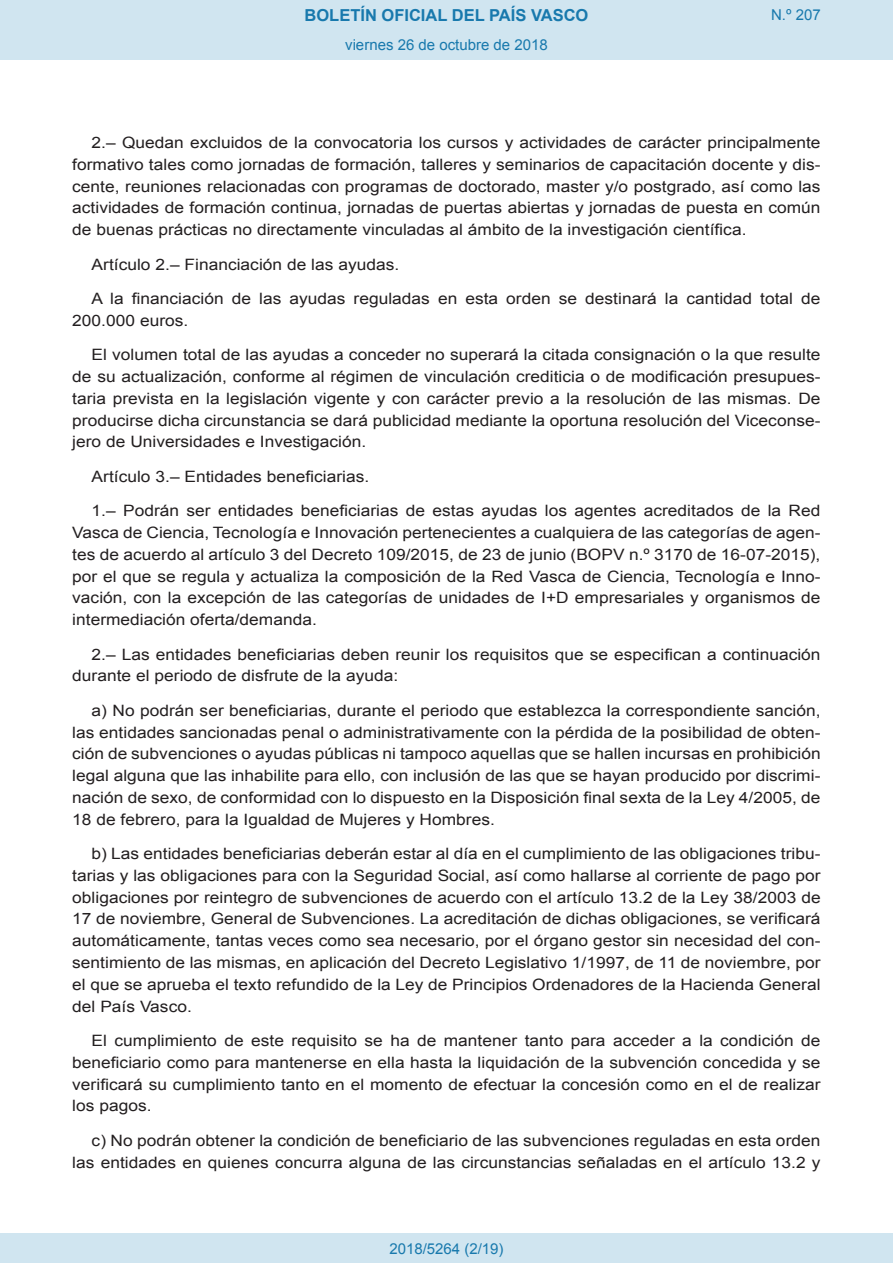
<style>
.page{position:relative;width:893px;height:1263px;background:#fff}
.page>*{position:absolute;margin:0;border:0;box-sizing:border-box;transform-origin:0 0}
.t1{font:700 16.5px "Arial";color:#1879ad}
.BOPVDetalle{font:15.6px/21.8px "Arial";color:#231f20;text-align:justify;scale:1.11 1}
.Paginacion_Centro{font:15px "Arial";color:#1879ad}
</style>
<div class="page">
<div style="left:0;top:0;width:893px;height:60px;background:#d0e5f0"></div>
<div style="left:0;top:1233px;width:893px;height:30px;background:#d0e5f0"></div>
<p class="t1" style="left:305px;top:4px;width:285px">BOLETÍN OFICIAL DEL PAÍS VASCO</p>
<p class="Paginacion_Centro" style="left:345px;top:35px;width:204px">viernes 26 de octubre de 2018</p>
<p class="Paginacion_Centro" style="left:771px;top:5px;width:51px">N.º 207</p>
<p class="BOPVDetalle" style="left:72px;top:132px;width:676px;text-indent:19px">2.– Quedan excluidos de la convocatoria los cursos y actividades de carácter principalmente formativo tales como jornadas de formación, talleres y seminarios de capacitación docente y dis&shy;cente, reuniones relacionadas con programas de doctorado, master y/o postgrado, así como las actividades de formación continua, jornadas de puertas abiertas y jornadas de puesta en común de buenas prácticas no directamente vinculadas al ámbito de la investigación científica.</p>
<p class="BOPVDetalle" style="left:92px;top:253px;width:279px">Artículo 2.– Financiación de las ayudas.</p>
<p class="BOPVDetalle" style="left:72px;top:288px;width:676px;text-indent:19px">A la financiación de las ayudas reguladas en esta orden se destinará la cantidad total de<br>200.000 euros.</p>
<p class="BOPVDetalle" style="left:72px;top:344px;width:676px;text-indent:19px">El volumen total de las ayudas a conceder no superará la citada consignación o la que resulte de su actualización, conforme al régimen de vinculación crediticia o de modificación presupues&shy;taria prevista en la legislación vigente y con carácter previo a la resolución de las mismas. De producirse dicha circunstancia se dará publicidad mediante la oportuna resolución del Viceconse&shy;jero de Universidades e Investigación.</p>
<p class="BOPVDetalle" style="left:92px;top:466px;width:252px">Artículo 3.– Entidades beneficiarias.</p>
<p class="BOPVDetalle" style="left:72px;top:500px;width:676px;text-indent:19px">1.– Podrán ser entidades beneficiarias de estas ayudas los agentes acreditados de la Red Vasca de Ciencia, Tecnología e Innovación pertenecientes a cualquiera de las categorías de agen&shy;tes de acuerdo al artículo 3 del Decreto 109/2015, de 23 de junio (BOPV n.º 3170 de 16-07-2015), por el que se regula y actualiza la composición de la Red Vasca de Ciencia, Tecnología e Inno&shy;vación, con la excepción de las categorías de unidades de I+D empresariales y organismos de intermediación oferta/demanda.</p>
<p class="BOPVDetalle" style="left:72px;top:643px;width:676px;text-indent:19px">2.– Las entidades beneficiarias deben reunir los requisitos que se especifican a continuación durante el periodo de disfrute de la ayuda:</p>
<p class="BOPVDetalle" style="left:72px;top:700px;width:676px;text-indent:19px">a) No podrán ser beneficiarias, durante el periodo que establezca la correspondiente sanción, las entidades sancionadas penal o administrativamente con la pérdida de la posibilidad de obten&shy;ción de subvenciones o ayudas públicas ni tampoco aquellas que se hallen incursas en prohibición legal alguna que las inhabilite para ello, con inclusión de las que se hayan producido por discrimi&shy;nación de sexo, de conformidad con lo dispuesto en la Disposición final sexta de la Ley 4/2005, de 18 de febrero, para la Igualdad de Mujeres y Hombres.</p>
<p class="BOPVDetalle" style="left:72px;top:843px;width:676px;text-indent:19px">b) Las entidades beneficiarias deberán estar al día en el cumplimiento de las obligaciones tribu&shy;tarias y las obligaciones para con la Seguridad Social, así como hallarse al corriente de pago por obligaciones por reintegro de subvenciones de acuerdo con el artículo 13.2 de la Ley 38/2003 de 17 de noviembre, General de Subvenciones. La acreditación de dichas obligaciones, se verificará automáticamente, tantas veces como sea necesario, por el órgano gestor sin necesidad del con&shy;sentimiento de las mismas, en aplicación del Decreto Legislativo 1/1997, de 11 de noviembre, por el que se aprueba el texto refundido de la Ley de Principios Ordenadores de la Hacienda General del País Vasco.</p>
<p class="BOPVDetalle" style="left:72px;top:1030px;width:676px;text-indent:19px">El cumplimiento de este requisito se ha de mantener tanto para acceder a la condición de beneficiario como para mantenerse en ella hasta la liquidación de la subvención concedida y se verificará su cumplimiento tanto en el momento de efectuar la concesión como en el de realizar los pagos.</p>
<p class="BOPVDetalle" style="left:72px;top:1129px;width:676px;text-align:right">c) No podrán obtener la condición de beneficiario de las subvenciones reguladas en esta orden las entidades en quienes concurra alguna de las circunstancias señaladas en el artículo 13.2 y</p>
<p class="Paginacion_Centro" style="left:389px;top:1238px;width:116px">2018/5264 (2/19)</p>
</div>
